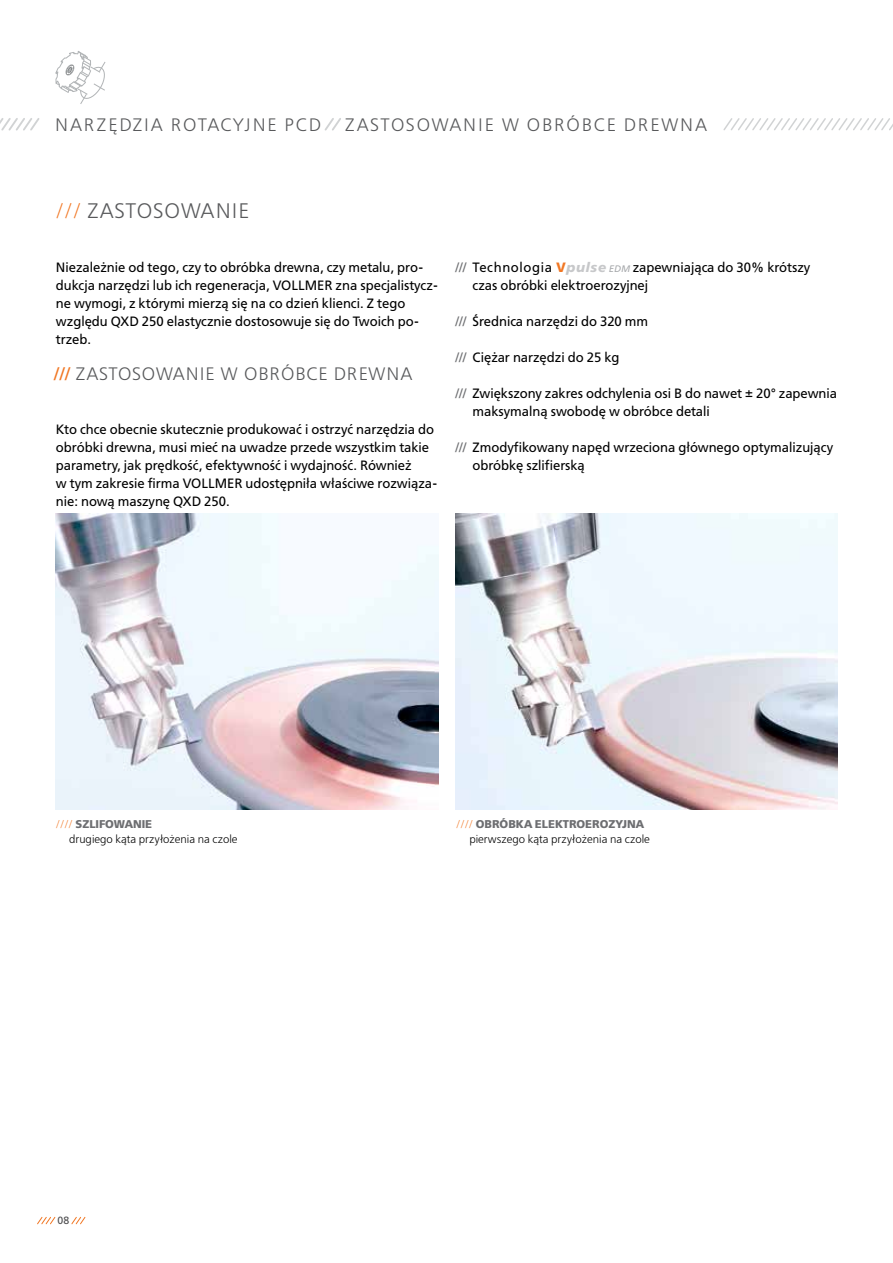
<style>
.page{position:relative;width:893px;height:1263px;background:#fff}
.page>*{position:absolute;margin:0;border:0;box-sizing:border-box;transform-origin:0 0}
.t1{font:300 21px "Free Set";letter-spacing:.035em;color:#58595b}
.t2{font:300 18px "Free Set";letter-spacing:.1em;color:#58595b}
.t3{font:300 18px "Free Set";letter-spacing:.05em;color:#58595b}
.t4{font:13.5px/18px "Free Set";color:#000}
.t5{font:300 11.25px/15px "Free Set";color:#000}
.t6{font:10.5px "Free Set";color:#4d4d4f}
.s1{color:#f17724}
.s2{font-weight:400;color:#f17724}
.s3{color:#6d6e71}
.s4{font-weight:700;color:#f17724}
.s5{font-weight:700;font-style:italic;color:#c7c8ca}
.s6{font-style:italic;font-size:9.45px;color:#a7a9ac}
.s7{font-weight:700;color:#6d6e71}
</style>
<div class="page">
<svg style="left:37px;top:1216px;width:19px;height:9px"></svg>
<svg style="left:71px;top:1216px;width:15px;height:9px"></svg>
<svg style="left:56px;top:51px;width:50px;height:53px"></svg>
<img style="left:56px;top:513px;width:382px;height:296px">
<img style="left:455px;top:513px;width:383px;height:296px">
<svg style="left:324px;top:118px;width:17px;height:13px"></svg>
<svg style="left:723px;top:118px;width:170px;height:13px"></svg>
<svg style="left:0;top:118px;width:40px;height:13px"></svg>
<h2 class="t2" style="left:55px;top:113px;width:267px">NARZĘDZIA ROTACYJNE PCD</h2>
<h2 class="t2" style="left:345px;top:113px;width:364px">ZASTOSOWANIE W OBRÓBCE DREWNA</h2>
<h1 class="t1" style="left:56px;top:198px;width:195px"><span class="s1">///</span> ZASTOSOWANIE</h1>
<p class="t4" style="left:56px;top:258px;width:384px">Niezależnie od tego, czy to obróbka drewna, czy metalu, pro&shy;dukcja narzędzi lub ich regeneracja, VOLLMER zna specjalistycz&shy;ne wymogi, z którymi mierzą się na co dzień klienci. Z tego względu QXD 250 elastycznie dostosowuje się do Twoich po&shy;trzeb.</p>
<h2 class="t3" style="left:54px;top:362px;width:360px"><span class="s2">///</span> ZASTOSOWANIE W OBRÓBCE DREWNA</h2>
<p class="t4" style="left:56px;top:420px;width:383px">Kto chce obecnie skutecznie produkować i ostrzyć narzędzia do obróbki drewna, musi mieć na uwadze przede wszystkim takie parametry, jak prędkość, efektywność i wydajność. Również<br>w tym zakresie firma VOLLMER udostępniła właściwe rozwiąza&shy;nie: nową maszynę QXD 250.</p>
<p class="t4" style="left:472px;top:258px;width:339px;text-indent:-17px"><span class="s3">///</span> Technologia <span class="s4">V</span><span class="s5">pulse</span> <span class="s6">edm</span> zapewniająca do 30% krótszy czas obróbki elektroerozyjnej</p>
<p class="t4" style="left:455px;top:312px;width:194px"><span class="s3">///</span> Średnica narzędzi do 320 mm</p>
<p class="t4" style="left:455px;top:348px;width:166px"><span class="s3">///</span> Ciężar narzędzi do 25 kg</p>
<p class="t4" style="left:472px;top:384px;width:366px;text-indent:-17px"><span class="s3">///</span> Zwiększony zakres odchylenia osi B do nawet ± 20° zapewnia maksymalną swobodę w obróbce detali</p>
<p class="t4" style="left:472px;top:438px;width:362px;text-indent:-17px"><span class="s3">///</span> Zmodyfikowany napęd wrzeciona głównego optymalizujący obróbkę szlifierską</p>
<p class="t5" style="left:69px;top:817px;width:170px;text-indent:-13px"><span class="s1">////</span> <span class="s7">SZLIFOWANIE<br></span>drugiego kąta przyłożenia na czole</p>
<p class="t5" style="left:469px;top:817px;width:182px;text-indent:-13px"><span class="s1">////</span> <span class="s7">OBRÓBKA ELEKTROEROZYJNA </span>pierwszego kąta przyłożenia na czole</p>
<p class="t6" style="left:57px;top:1214px;width:13px">08</p>
</div>
